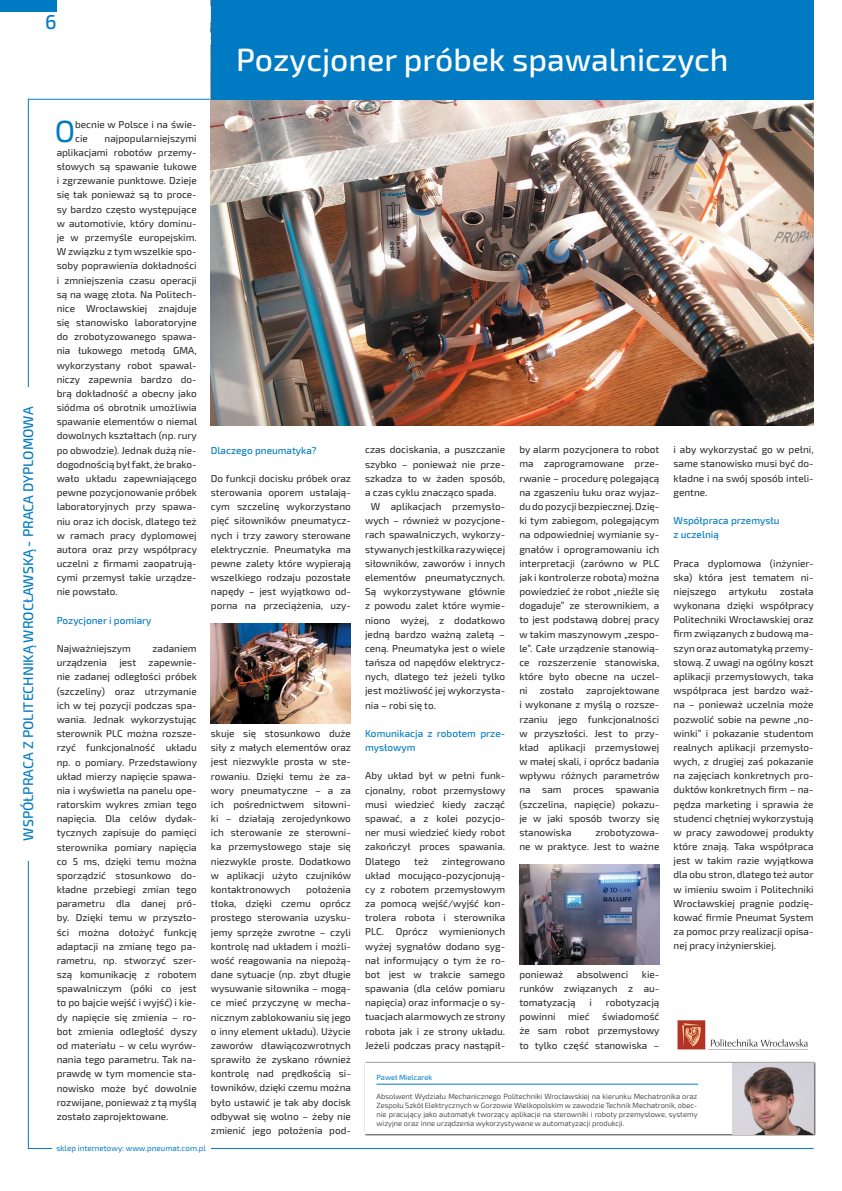
<style>
.page{position:relative;width:842px;height:1191px;background:#fff}
.page>*{position:absolute;margin:0;border:0;box-sizing:border-box;transform-origin:0 0}
.t1{font:500 32px "Exo 2.0";color:#fff}
.t2{font:30.5px "Exo 2.0";color:#007bc3}
.t3{font:500 20px "Exo 2.0";color:#007bc3}
.t4{font:500 14px "Exo 2";color:#007bc3}
.t5{font:10px/14.2px "Exo 2.0";color:#231f20;text-align:justify}
.t6{font:500 10px/14.2px "Exo 2.0";color:#007bc3}
.t7{font:8px "Exo 2.0";color:#007bc3}
.t8{font:300 7.5px/9px "Exo 2.0";color:#231f20;text-align:justify}
.t9{font:7.5px "Exo 2.0";color:#007bc3}
</style>
<div class="page">
<div style="left:364px;top:1061px;width:452px;height:74px;background:#231f20;opacity:.75"></div>
<div style="left:365px;top:1063px;width:449px;height:71px;background:#fff"></div>
<img style="left:732px;top:1063px;width:82px;height:71px">
<hr style="left:376px;top:1084px;width:322px;height:1px;background:#007bc3">
<img style="left:211px;top:100px;width:603px;height:325px">
<img style="left:519px;top:865px;width:140px;height:99px">
<img style="left:211px;top:624px;width:140px;height:99px">
<div style="left:0;top:0;width:57px;height:11px;background:#007bc3"></div>
<div style="left:211px;top:0;width:603px;height:100px;background:#007bc3"></div>
<img style="left:677px;top:1020px;width:131px;height:29px">
<h3 class="t3" style="left:45px;top:11px;width:13px">6</h3>
<h1 class="t1" style="left:236px;top:41px;width:494px">Pozycjoner próbek spawalniczych</h1>
<h3 class="t4" style="left:20px;top:840px;width:435px;rotate:-90deg">współpraca z politechniką wrocławską - praca dyplomowa</h3>
<h2 class="t2" style="left:55px;top:113px;width:22px">O</h2>
<p class="t5" style="left:75px;top:117px;width:123px">becnie w Polsce i na świe&shy;cie</p>
<p class="t5" style="left:57px;top:131px;width:142px;text-indent:48px">najpopularniejszymi aplikacjami robotów przemy&shy;słowych są spawanie łukowe i zgrzewanie punktowe. Dzieje się tak ponieważ są to proce&shy;sy bardzo często występujące w automotivie, który dominu&shy;je w przemyśle europejskim.<br>W związku z tym wszelkie spo&shy;soby poprawienia dokładności i zmniejszenia czasu operacji są na wagę złota. Na Politech&shy;nice Wrocławskiej znajduje się stanowisko laboratoryjne do zrobotyzowanego spawa&shy;nia łukowego metodą GMA, wykorzystany robot spawal&shy;niczy zapewnia bardzo do&shy;brą dokładność a obecny jako siódma oś obrotnik umożliwia spawanie elementów o niemal dowolnych kształtach (np. rury po obwodzie). Jednak dużą nie&shy;dogodnością był fakt, że brako&shy;wało układu zapewniającego pewne pozycjonowanie próbek laboratoryjnych przy spawa&shy;niu oraz ich docisk, dlatego też w ramach pracy dyplomowej autora oraz przy współpracy uczelni z firmami zaopatrują&shy;cymi przemysł takie urządze&shy;nie powstało.</p>
<p class="t6" style="left:57px;top:613px;width:96px">Pozycjoner i pomiary</p>
<p class="t5" style="left:57px;top:641px;width:76px">Najważniejszym</p>
<p class="t5" style="left:57px;top:641px;width:142px;text-indent:96px">zadaniem urządzenia jest zapewnie&shy;nie zadanej odległości próbek (szczeliny) oraz utrzymanie ich w tej pozycji podczas spa&shy;wania. Jednak wykorzystując sterownik PLC można rozsze&shy;rzyć funkcjonalność układu np. o pomiary. Przedstawiony układ mierzy napięcie spawa&shy;nia i wyświetla na panelu ope&shy;ratorskim wykres zmian tego napięcia. Dla celów dydak&shy;tycznych zapisuje do pamięci sterownika pomiary napięcia co 5 ms, dzięki temu można sporządzić stosunkowo do&shy;kładne przebiegi zmian tego parametru dla danej pró&shy;by. Dzięki temu w przyszło&shy;ści można dołożyć funkcję adaptacji na zmianę tego pa&shy;rametru, np. stworzyć szer&shy;szą komunikację z robotem spawalniczym (póki co jest to po bajcie wejść i wyjść) i kie&shy;dy napięcie się zmienia – ro&shy;bot zmienia odległość dyszy od materiału – w celu wyrów&shy;nania tego parametru. Tak na&shy;prawdę w tym momencie sta&shy;nowisko może być dowolnie rozwijane, ponieważ z tą myślą zostało zaprojektowane.</p>
<p class="t6" style="left:211px;top:443px;width:107px">Dlaczego pneumatyka?</p>
<p class="t5" style="left:211px;top:471px;width:142px">Do funkcji docisku próbek oraz sterowania oporem ustalają&shy;cym szczelinę wykorzystano pięć siłowników pneumatycz&shy;nych i trzy zawory sterowane elektrycznie. Pneumatyka ma pewne zalety które wypierają wszelkiego rodzaju pozostałe napędy – jest wyjątkowo od&shy;porna na przeciążenia, uzy-</p>
<p class="t5" style="left:211px;top:726px;width:142px">skuje się stosunkowo duże siły z małych elementów oraz jest niezwykle prosta w ste&shy;rowaniu. Dzięki temu że za&shy;wory pneumatyczne – a za ich pośrednictwem siłowni&shy;ki – działają zerojedynkowo ich sterowanie ze sterowni&shy;ka przemysłowego staje się niezwykle proste. Dodatkowo w aplikacji użyto czujników kontaktronowych</p>
<p class="t5" style="left:211px;top:882px;width:142px;text-indent:95px">położenia tłoka, dzięki czemu oprócz prostego sterowania uzysku&shy;jemy sprzęże zwrotne – czyli kontrolę nad układem i możli&shy;wość reagowania na niepożą&shy;dane sytuacje (np. zbyt długie wysuwanie siłownika – mogą&shy;ce mieć przyczynę w mecha&shy;nicznym zablokowaniu się jego o inny element układu). Użycie zaworów dławiącozwrotnych sprawiło że zyskano również kontrolę nad prędkością si&shy;łowników, dzięki czemu można było ustawić je tak aby docisk odbywał się wolno – żeby nie zmienić jego położenia pod-</p>
<p class="t7" style="left:57px;top:1143px;width:151px">sklep internetowy: www.pneumat.com.pl</p>
<p class="t5" style="left:365px;top:443px;width:142px">czas dociskania, a puszczanie</p>
<p class="t5" style="left:365px;top:457px;width:142px">szybko – ponieważ nie prze-</p>
<p class="t5" style="left:365px;top:471px;width:142px">szkadza to w żaden sposób,</p>
<p class="t5" style="left:365px;top:485px;width:133px">a czas cyklu znacząco spada.</p>
<p class="t5" style="left:371px;top:500px;width:136px">W aplikacjach przemysło-</p>
<p class="t5" style="left:365px;top:514px;width:142px">wych – również w pozycjone-</p>
<p class="t5" style="left:365px;top:528px;width:142px">rach spawalniczych, wykorzy-</p>
<p class="t5" style="left:365px;top:542px;width:142px">stywanych jest kilka razy więcej</p>
<p class="t5" style="left:365px;top:556px;width:142px">siłowników, zaworów i innych</p>
<p class="t5" style="left:365px;top:570px;width:142px">elementów pneumatycznych.</p>
<p class="t5" style="left:365px;top:585px;width:142px">Są wykorzystywane głównie</p>
<p class="t5" style="left:365px;top:599px;width:142px">z powodu zalet które wymie-</p>
<p class="t5" style="left:365px;top:613px;width:142px">niono wyżej, z dodatkowo</p>
<p class="t5" style="left:365px;top:627px;width:142px">jedną bardzo ważną zaletą –</p>
<p class="t5" style="left:365px;top:641px;width:142px">ceną. Pneumatyka jest o wiele</p>
<p class="t5" style="left:365px;top:655px;width:142px">tańsza od napędów elektrycz-</p>
<p class="t5" style="left:365px;top:670px;width:142px">nych, dlatego też jeżeli tylko</p>
<p class="t5" style="left:365px;top:684px;width:142px">jest możliwość jej wykorzysta-</p>
<p class="t5" style="left:365px;top:698px;width:72px">nia – robi się to.</p>
<p class="t6" style="left:365px;top:726px;width:142px">Komunikacja z robotem prze&shy;mysłowym</p>
<p class="t5" style="left:365px;top:769px;width:142px">Aby układ był w pełni funk&shy;cjonalny, robot przemysłowy musi wiedzieć kiedy zacząć spawać, a z kolei pozycjo&shy;ner musi wiedzieć kiedy robot zakończył proces spawania.<br>Dlatego</p>
<p class="t5" style="left:365px;top:854px;width:142px;text-indent:77px">zintegrowano układ mocująco-pozycjonują&shy;cy z robotem przemysłowym za pomocą wejść/wyjść kon&shy;trolera robota i sterownika PLC. Oprócz wymienionych wyżej sygnałów dodano syg&shy;nał informujący o tym że ro&shy;bot jest w trakcie samego spawania (dla celów pomiaru napięcia) oraz informacje o sy&shy;tuacjach alarmowych ze strony robota jak i ze strony układu.<br>Jeżeli podczas pracy nastąpił-</p>
<p class="t5" style="left:414px;top:854px;width:16px">też</p>
<p class="t9" style="left:376px;top:1073px;width:57px">Paweł Mielcarek</p>
<p class="t5" style="left:519px;top:443px;width:142px">by alarm pozycjonera to robot ma zaprogramowane prze&shy;rwanie – procedurę polegającą na zgaszeniu łuku oraz wyjaz&shy;du do pozycji bezpiecznej. Dzię&shy;ki tym zabiegom, polegającym na odpowiedniej wymianie sy&shy;gnałów i oprogramowaniu ich interpretacji (zarówno w PLC jak i kontrolerze robota) można powiedzieć że robot „nieźle się dogaduje” ze sterownikiem, a to jest podstawą dobrej pracy w takim maszynowym „zespo&shy;le”. Całe urządzenie stanowią&shy;ce rozszerzenie stanowiska, które było obecne na uczel&shy;ni zostało zaprojektowane i wykonane z myślą o rozsze&shy;rzaniu jego funkcjonalności w przyszłości. Jest to przy&shy;kład aplikacji przemysłowej w małej skali, i oprócz badania wpływu różnych parametrów na sam proces spawania (szczelina, napięcie) pokazu&shy;je w jaki sposób tworzy się stanowiska</p>
<p class="t5" style="left:519px;top:825px;width:142px;text-align:right">zrobotyzowa-<br>ne w praktyce. Jest to ważne</p>
<p class="t5" style="left:519px;top:967px;width:142px;text-indent:123px">kie&shy;runków związanych z au&shy;tomatyzacją</p>
<p class="t5" style="left:519px;top:967px;width:45px">ponieważ</p>
<p class="t5" style="left:577px;top:967px;width:53px">absolwenci</p>
<p class="t5" style="left:589px;top:995px;width:4px">i</p>
<p class="t5" style="left:606px;top:995px;width:55px">robotyzacją</p>
<p class="t5" style="left:519px;top:1010px;width:142px;text-indent:83px">świadomość że sam robot przemysłowy to tylko część stanowiska –</p>
<p class="t5" style="left:519px;top:1010px;width:38px">powinni</p>
<p class="t5" style="left:568px;top:1010px;width:23px">mieć</p>
<p class="t5" style="left:673px;top:443px;width:142px">i aby wykorzystać go w pełni, same stanowisko musi być do&shy;kładne i na swój sposób inteli&shy;gentne.</p>
<p class="t6" style="left:673px;top:513px;width:108px">Współpraca przemysłu z uczelnią</p>
<p class="t5" style="left:673px;top:556px;width:142px">Praca dyplomowa (inżynier&shy;ska) która jest tematem ni&shy;niejszego artykułu została wykonana dzięki współpracy Politechniki Wrocławskiej oraz firm związanych z budową ma&shy;szyn oraz automatyką przemy&shy;słową. Z uwagi na ogólny koszt aplikacji przemysłowych, taka współpraca jest bardzo waż&shy;na – ponieważ uczelnia może pozwolić sobie na pewne „no&shy;winki” i pokazanie studentom realnych aplikacji przemysło&shy;wych, z drugiej zaś pokazanie na zajęciach konkretnych pro&shy;duktów konkretnych firm – na&shy;pędza marketing i sprawia że studenci chętniej wykorzystują w pracy zawodowej produkty które znają. Taka współpraca jest w takim razie wyjątkowa dla obu stron, dlatego też autor w imieniu swoim i Politechniki Wrocławskiej pragnie podzię&shy;kować firmie Pneumat System za pomoc przy realizacji opisa&shy;nej pracy inżynierskiej.</p>
<p class="t8" style="left:376px;top:1091px;width:323px">Absolwent Wydziału Mechanicznego Politechniki Wrocławskiej na kierunku Mechatronika oraz Zespołu Szkół Elektrycznych w Gorzowie Wielkopolskim w zawodzie Technik Mechatronik, obec&shy;nie pracujący jako automatyk tworzący aplikacje na sterowniki i roboty przemysłowe, systemy wizyjne oraz inne urządzenia wykorzystywane w automatyzacji produkcji.</p>
</div>
